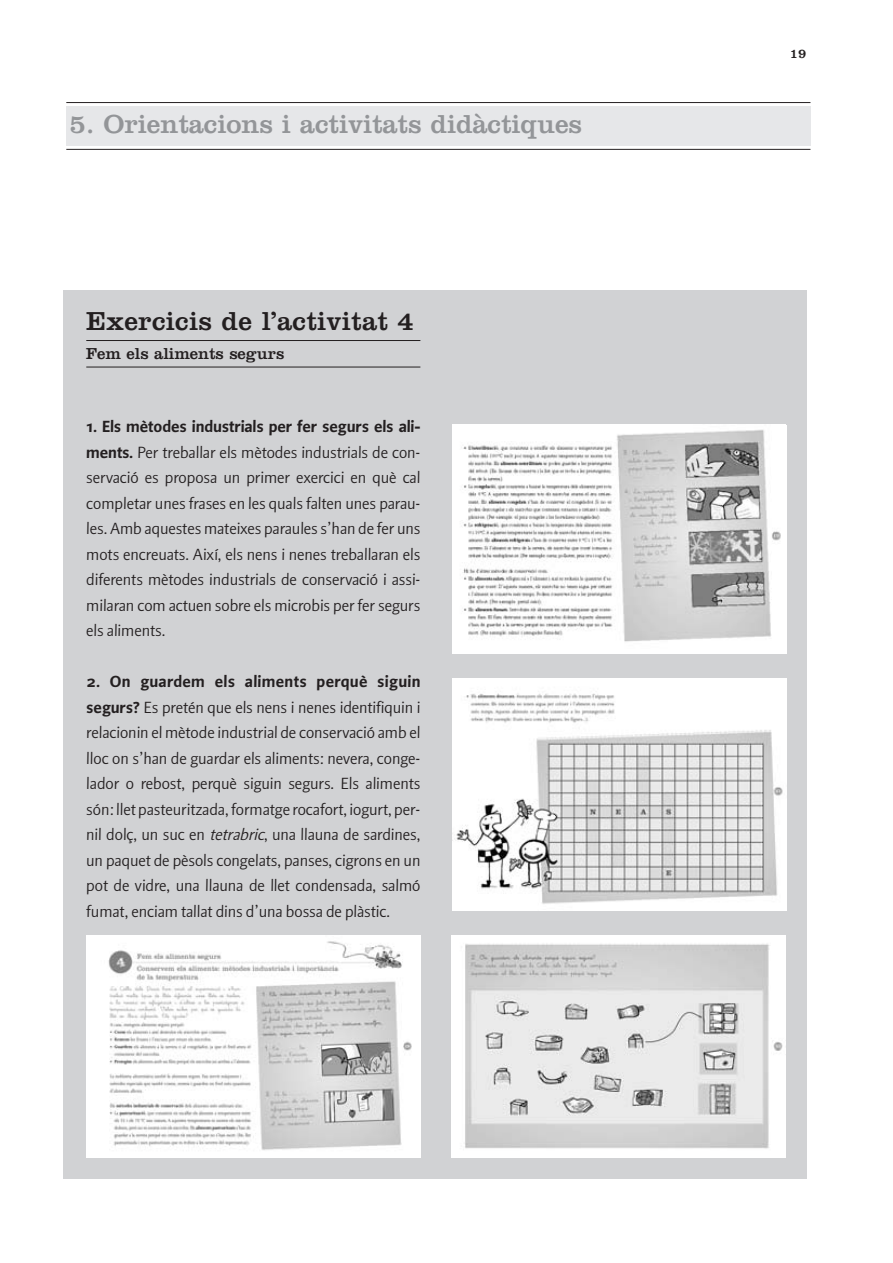
<style>
.page{position:relative;width:893px;height:1263px;background:#fff}
.page>*{position:absolute;margin:0;border:0;box-sizing:border-box;transform-origin:0 0}
.t1{font:27px "Clarendon";color:#939598}
.t2{font:27px "Clarendon";letter-spacing:.01em;color:#231f20}
.t3{font:18px/25.5px "Beo Sans R21";color:#231f20;text-align:justify}
.t4{font:18px "Beo Sans Bold R21";color:#231f20}
.t5{font:18px "Beo Sans Bold R21";letter-spacing:.02em;color:#231f20}
.t6{font:16.5px "Clarendon";color:#231f20}
.t7{font:13.5px "Clarendon";color:#231f20}
.s1{font-family:"Beo Sans Bold R21"}
.s2{font-style:italic}
</style>
<div class="page">
<div style="left:66px;top:106px;width:744px;height:40px;background:#e6e7e9"></div>
<hr style="left:66px;top:102px;width:744px;height:1px;background:#231f20">
<hr style="left:66px;top:149px;width:744px;height:1px;background:#231f20">
<div style="left:64px;top:290px;width:743px;height:888px;background:#d1d2d4"></div>
<hr style="left:86px;top:340px;width:334px;height:1px;background:#231f20">
<hr style="left:86px;top:367px;width:334px;height:1px;background:#231f20">
<div style="left:87px;top:935px;width:334px;height:223px;background:#fff"></div>
<img style="left:108px;top:941px;width:304px;height:209px">
<img style="left:452px;top:425px;width:334px;height:228px">
<img style="left:452px;top:679px;width:335px;height:231px">
<img style="left:451px;top:935px;width:335px;height:223px">
<h1 class="t1" style="left:70px;top:115px;width:514px">5. Orientacions i activitats didàctiques</h1>
<h1 class="t2" style="left:86px;top:312px;width:329px">Exercicis de l’activitat 4</h1>
<p class="t6" style="left:86px;top:348px;width:200px">Fem els aliments segurs</p>
<p class="t4" style="left:86px;top:420px;width:336px">1. Els mètodes industrials per fer segurs els ali-</p>
<p class="t3" style="left:86px;top:441px;width:336px"><span class="s1">ments.</span> Per treballar els mètodes industrials de con&shy;servació es proposa un primer exercici en què cal completar unes frases en les quals falten unes parau&shy;les. Amb aquestes mateixes paraules s’han de fer uns mots encreuats. Així, els nens i nenes treballaran els diferents mètodes industrials de conservació i assi&shy;milaran com actuen sobre els microbis per fer segurs els aliments.</p>
<p class="t5" style="left:86px;top:675px;width:336px">2. On guardem els aliments perquè siguin</p>
<p class="t3" style="left:86px;top:696px;width:336px"><span class="s1">segurs?</span> Es pretén que els nens i nenes identifiquin i relacionin el mètode industrial de conservació amb el lloc on s’han de guardar els aliments: nevera, conge&shy;lador o rebost, perquè siguin segurs. Els aliments són: llet pasteuritzada, formatge rocafort, iogurt, per&shy;nil dolç, un suc en <span class="s2">tetrabric</span>, una llauna de sardines, un paquet de pèsols congelats, panses, cigrons en un pot de vidre, una llauna de llet condensada, salmó fumat, enciam tallat dins d’una bossa de plàstic.</p>
<p class="t7" style="left:790px;top:49px;width:18px">19</p>
</div>
